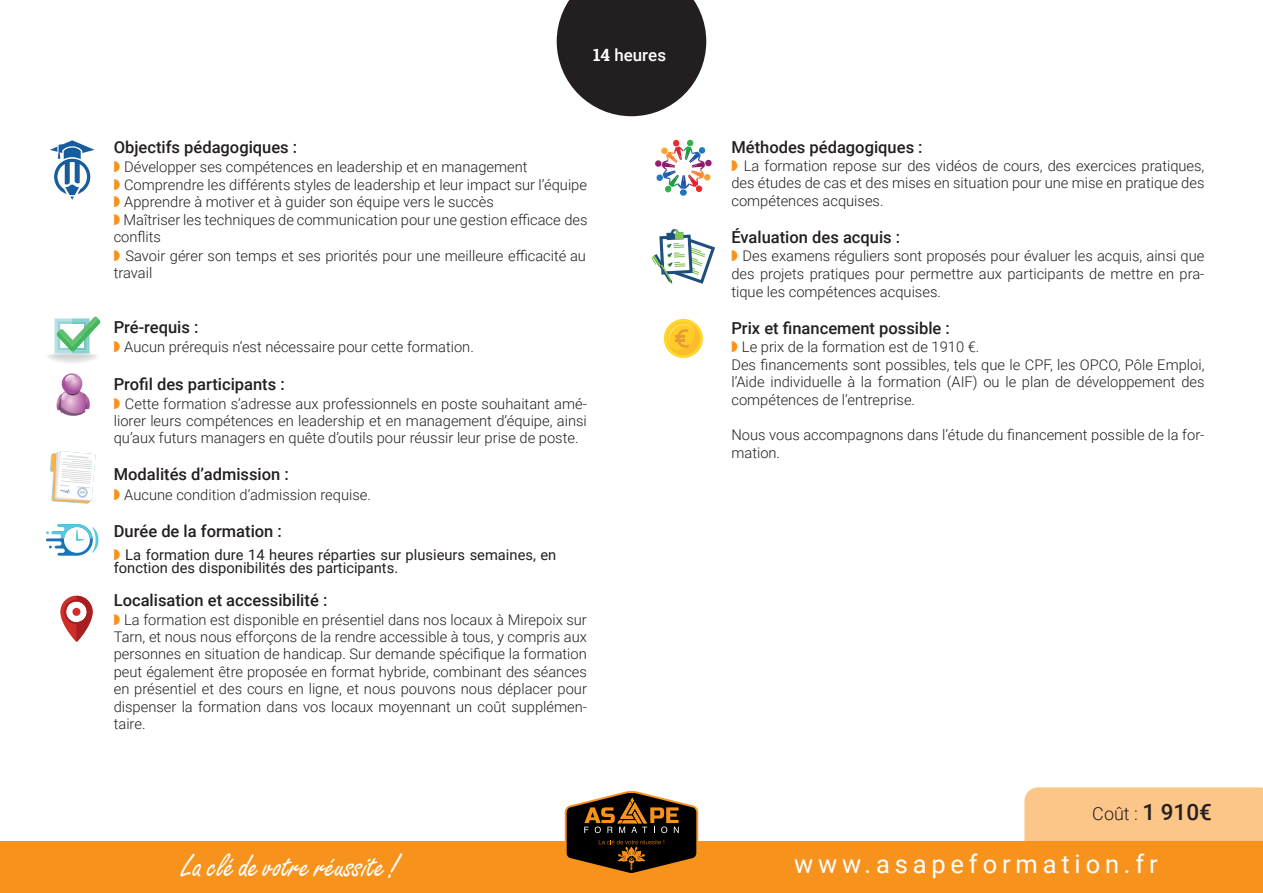
<style>
.page{position:relative;width:1263px;height:893px;background:#fff}
.page>*{position:absolute;margin:0;border:0;box-sizing:border-box;transform-origin:0 0}
.t1{font:34.5px "Grisette";color:#fff}
.t2{font:25.5px "Roboto";letter-spacing:.19em;color:#fff}
.t3{font:300 18px "Roboto";color:#231f20}
.t4{font:500 16.95px "Roboto";color:#fff}
.t5{font:500 16.5px "Roboto";color:#231f20}
.t6{font:300 14.7px/17.7px "Roboto";color:#231f20;text-align:justify}
.t7{font:14.7px/12.8px "Roboto";color:#231f20}
.s1{font-family:"Roboto Slab";font-weight:700}
.s2{font-family:"Monotype Sorts";font-weight:400;color:#f7931d}
.s3{font-family:"Monotype Sorts";color:#f7931d}
.s4{font-weight:500;font-size:22.5px}
</style>
<div class="page">
<svg style="left:557px;top:0;width:149px;height:116px;background:#444141"></svg>
<div style="left:1024px;top:787px;width:239px;height:55px;background:#fdc689"></div>
<div style="left:0;top:842px;width:1263px;height:51px;background:#f7931d"></div>
<svg style="left:60px;top:595px;width:33px;height:47px"></svg>
<svg style="left:46px;top:524px;width:52px;height:32px"></svg>
<svg style="left:50px;top:451px;width:46px;height:53px"></svg>
<svg style="left:47px;top:316px;width:54px;height:47px"></svg>
<svg style="left:57px;top:373px;width:33px;height:43px"></svg>
<svg style="left:655px;top:140px;width:57px;height:56px"></svg>
<div style="left:664px;top:319px;width:39px;height:39px;background:#ffd62a;border-radius:50%"></div>
<svg style="left:667px;top:322px;width:33px;height:33px"></svg>
<svg style="left:669px;top:324px;width:31px;height:31px"></svg>
<svg style="left:564px;top:791px;width:135px;height:82px"></svg>
<svg style="left:652px;top:229px;width:63px;height:55px"></svg>
<svg style="left:50px;top:140px;width:45px;height:60px"></svg>
<p class="t4" style="left:593px;top:43px;width:74px"><span class="s1">14</span> heures</p>
<p class="t5" style="left:114px;top:135px;width:185px">Objectifs pédagogiques :</p>
<p class="t6" style="left:114px;top:157px;width:475px;text-align:left"><span class="s2">W</span> Développer ses compétences en leadership et en management<br><span class="s2">W</span> Comprendre les différents styles de leadership et leur impact sur l’équipe <span class="s2">W</span> Apprendre à motiver et à guider son équipe vers le succès<br><span class="s2">W</span> Maîtriser les techniques de communication pour une gestion efficace des conflits<br><span class="s2">W</span> Savoir gérer son temps et ses priorités pour une meilleure efficacité au travail</p>
<p class="t5" style="left:114px;top:316px;width:86px">Pré-requis :</p>
<p class="t6" style="left:114px;top:338px;width:362px"><span class="s2">W</span> Aucun prérequis n’est nécessaire pour cette formation.</p>
<p class="t5" style="left:114px;top:373px;width:173px">Profil des participants :</p>
<p class="t6" style="left:114px;top:395px;width:475px;line-height:17px"><span class="s2">W</span> Cette formation s’adresse aux professionnels en poste souhaitant amé&shy;liorer leurs compétences en leadership et en management d’équipe, ainsi qu’aux futurs managers en quête d’outils pour réussir leur prise de poste.</p>
<p class="t5" style="left:114px;top:463px;width:177px">Modalités d’admission :</p>
<p class="t6" style="left:114px;top:485px;width:259px"><span class="s2">W</span> Aucune condition d’admission requise.</p>
<p class="t5" style="left:114px;top:520px;width:170px">Durée de la formation :</p>
<p class="t7" style="left:114px;top:548px;width:444px"><span class="s3">W</span> La formation dure 14 heures réparties sur plusieurs semaines, en fonction des disponibilités des participants.</p>
<p class="t5" style="left:114px;top:588px;width:215px">Localisation et accessibilité :</p>
<p class="t6" style="left:114px;top:611px;width:475px"><span class="s2">W</span> La formation est disponible en présentiel dans nos locaux à Mirepoix sur Tarn, et nous nous efforçons de la rendre accessible à tous, y compris aux personnes en situation de handicap. Sur demande spécifique la formation peut également être proposée en format hybride, combinant des séances en présentiel et des cours en ligne, et nous pouvons nous déplacer pour dispenser la formation dans vos locaux moyennant un coût supplémen&shy;taire.</p>
<p class="t5" style="left:731px;top:135px;width:193px">Méthodes pédagogiques :</p>
<p class="t6" style="left:731px;top:156px;width:475px"><span class="s2">W</span> La formation repose sur des vidéos de cours, des exercices pratiques, des études de cas et des mises en situation pour une mise en pratique des compétences acquises.</p>
<p class="t5" style="left:731px;top:226px;width:170px">Évaluation des acquis :</p>
<p class="t6" style="left:731px;top:247px;width:475px"><span class="s2">W</span> Des examens réguliers sont proposés pour évaluer les acquis, ainsi que des projets pratiques pour permettre aux participants de mettre en pra&shy;tique les compétences acquises.</p>
<p class="t5" style="left:731px;top:317px;width:220px">Prix et financement possible :</p>
<p class="t6" style="left:731px;top:338px;width:475px;text-align:left"><span class="s2">W</span> Le prix de la formation est de 1910 €.<br>Des financements sont possibles, tels que le CPF, les OPCO, Pôle Emploi, l’Aide individuelle à la formation (AIF) ou le plan de développement des compétences de l’entreprise.</p>
<p class="t6" style="left:731px;top:426px;width:475px">Nous vous accompagnons dans l’étude du financement possible de la for&shy;mation.</p>
<p class="t3" style="left:1092px;top:800px;width:121px">Coût : <span class="s4">1 910€</span></p>
<h1 class="t1" style="left:182px;top:845px;width:218px">La clé de votre réussite !</h1>
<h2 class="t2" style="left:794px;top:846px;width:365px">www.asapeformation.fr</h2>
</div>
